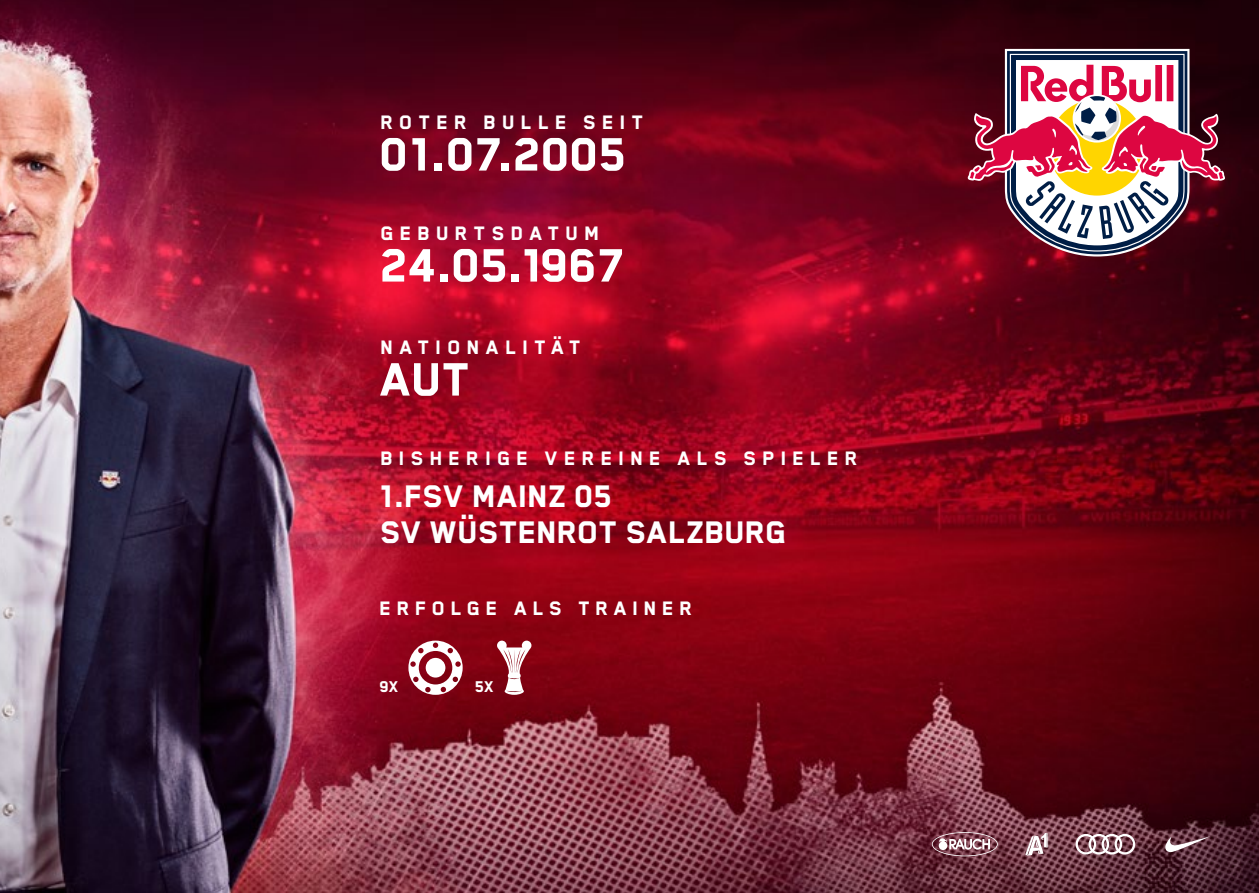
<style>
.page{position:relative;width:1259px;height:893px;background:#fff}
.page>*{position:absolute;margin:0;border:0;box-sizing:border-box;transform-origin:0 0}
.t1{font:800 54px "Blender Pro";letter-spacing:.01em;color:#fff}
.t2{font:800 36px/36px "Blender Pro";letter-spacing:.01em;color:#fff}
.t3{font:800 22.5px "Blender Pro";letter-spacing:.27em;color:#fff}
.t4{font:800 22.5px "Blender Pro";letter-spacing:.25em;color:#fff}
.t5{font:800 18px "Blender Pro";color:#fff}
</style>
<div class="page">
<img style="left:0;top:0;width:1259px;height:893px">
<svg style="left:1165px;top:836px;width:45px;height:16px"></svg>
<svg style="left:1075px;top:834px;width:60px;height:20px"></svg>
<svg style="left:1025px;top:833px;width:23px;height:23px"></svg>
<svg style="left:932px;top:832px;width:65px;height:24px;background:#986b76"></svg>
<svg style="left:967px;top:49px;width:258px;height:207px"></svg>
<svg style="left:408px;top:641px;width:55px;height:54px"></svg>
<div style="left:426px;top:658px;width:19px;height:20px;background:#fff;border-radius:50%"></div>
<svg style="left:497px;top:641px;width:34px;height:54px"></svg>
<p class="t3" style="left:381px;top:110px;width:264px">ROTER BULLE SEIT</p>
<h1 class="t1" style="left:381px;top:125px;width:248px">01.07.2005</h1>
<p class="t3" style="left:381px;top:221px;width:220px">GEBURTSDATUM</p>
<h1 class="t1" style="left:381px;top:236px;width:246px">24.05.1967</h1>
<p class="t3" style="left:381px;top:335px;width:202px">NATIONALITÄT</p>
<h1 class="t1" style="left:381px;top:350px;width:91px">AUT</h1>
<p class="t3" style="left:381px;top:446px;width:479px">BISHERIGE VEREINE ALS SPIELER</p>
<h2 class="t2" style="left:378px;top:477px;width:410px">1.FSV MAINZ 05<br>SV WÜSTENROT SALZBURG</h2>
<p class="t4" style="left:380px;top:596px;width:314px">ERFOLGE ALS TRAINER</p>
<p class="t5" style="left:380px;top:676px;width:20px">9X</p>
<p class="t5" style="left:475px;top:676px;width:20px">5X</p>
</div>
